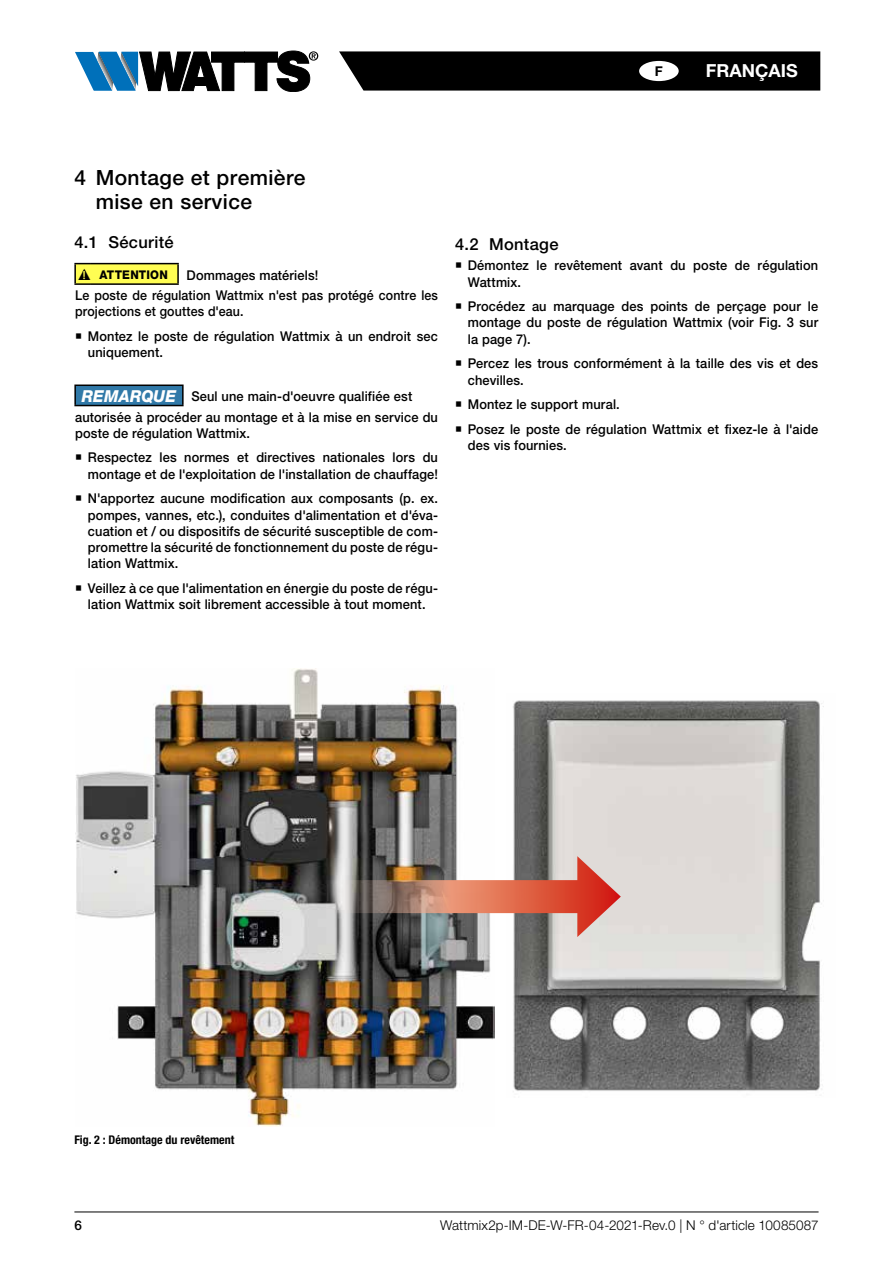
<style>
.page{position:relative;width:893px;height:1263px;background:#fff}
.page>*{position:absolute;margin:0;border:0;box-sizing:border-box;transform-origin:0 0}
.t1{font:500 21px/24px "Helvetica Neue LT Std";letter-spacing:.02em;color:#000}
.t2{font:700 18px "Helvetica Neue LT Std";color:#fff}
.t3{font:500 16.5px "Helvetica Neue LT Std";letter-spacing:.02em;color:#000}
.t4{font:500 13.5px/16.2px "Helvetica Neue LT Std";letter-spacing:.01em;color:#000;scale:.95 1}
.t5{font:500 13.5px/24.8px "Helvetica Neue LT Std";letter-spacing:.01em;color:#000;scale:.92 1}
.t6{font:300 13.5px "Helvetica Neue LT Std";letter-spacing:.01em;color:#000}
.t7{font:500 13.5px "Helvetica Neue LT Std";letter-spacing:.01em;color:#000}
.t8{font:700 13.5px "Helvetica Neue LT Std";color:#000}
.t9{font:700 condensed 12px "Helvetica Neue LT Std";color:#000}
.t10{font:800 12px "Helvetica Neue LT Std";letter-spacing:.015em;color:#000;scale:.95 1}
.s1{font-family:"Calibri";font-weight:700}
.s2{font-weight:800;font-style:italic;font-size:16.5px;color:#fff}
</style>
<div class="page">
<svg style="left:339px;top:51px;width:481px;height:40px;background:#0c0c0c"></svg>
<svg style="left:75px;top:51px;width:243px;height:41px"></svg>
<hr style="left:74px;top:1211px;width:745px;height:1px;background:#000">
<div style="left:639px;top:61px;width:40px;height:20px;background:#fff;border-radius:50%"></div>
<div style="left:75px;top:385px;width:108px;height:21px;background:#3079a8"></div>
<hr style="left:74px;top:405px;width:110px;height:1px;background:#000">
<hr style="left:74px;top:384px;width:110px;height:2px;background:#000">
<svg style="left:74px;top:386px;width:2px;height:19px"></svg>
<svg style="left:182px;top:386px;width:2px;height:19px"></svg>
<img style="left:75px;top:668px;width:419px;height:459px">
<img style="left:506px;top:700px;width:318px;height:392px">
<svg style="left:302px;top:880px;width:275px;height:33px;background:#b87764"></svg>
<svg style="left:577px;top:856px;width:44px;height:81px;background:#da857c"></svg>
<svg style="left:74px;top:263px;width:105px;height:22px;background:#d7d547"></svg>
<p class="t8" style="left:655px;top:63px;width:10px">F</p>
<h2 class="t2" style="left:706px;top:60px;width:93px">FRANÇAIS</h2>
<h1 class="t1" style="left:96px;top:165px;width:211px;text-indent:-21px">4 Montage et première mise en service</h1>
<p class="t3" style="left:74px;top:233px;width:101px">4.1 Sécurité</p>
<p class="t10" style="left:82px;top:268px;width:92px"><span class="s1">!</span> ATTENTION</p>
<p class="t4" style="left:75px;top:265px;width:383px;line-height:20.4px;text-indent:111px">Dommages matériels!<br>Le poste de régulation Wattmix n'est pas protégé contre les</p>
<p class="t5" style="left:88px;top:299px;width:382px;text-indent:-13px">projections et gouttes d'eau.<br>Montez le poste de régulation Wattmix à un endroit sec</p>
<p class="t4" style="left:88px;top:344px;width:81px">uniquement.</p>
<p class="t4" style="left:75px;top:386px;width:383px;line-height:20.2px;text-indent:7px"><span class="s2">REMARQUE</span> Seul une main-d'oeuvre qualifiée est autorisée à procéder au montage et à la mise en service du</p>
<p class="t4" style="left:88px;top:420px;width:370px;line-height:24.8px;text-indent:-13px">poste de régulation Wattmix.<br>Respectez les normes et directives nationales lors du</p>
<p class="t4" style="left:88px;top:461px;width:370px;line-height:24.8px">montage et de l'exploitation de l'installation de chauffage!<br>N'apportez aucune modification aux composants (p. ex.</p>
<p class="t4" style="left:88px;top:506px;width:370px;text-align:justify">pompes, vannes, etc.), conduites d'alimentation et d'éva&shy;cuation et / ou dispositifs de sécurité susceptible de com&shy;promettre la sécurité de fonctionnement du poste de régu&shy;lation Wattmix.</p>
<p class="t4" style="left:88px;top:580px;width:370px">Veillez à ce que l'alimentation en énergie du poste de régu&shy;lation Wattmix soit librement accessible à tout moment.</p>
<p class="t3" style="left:455px;top:234px;width:105px">4.2 Montage</p>
<p class="t4" style="left:468px;top:257px;width:370px">Démontez le revêtement avant du poste de régulation<br>Wattmix.</p>
<p class="t4" style="left:468px;top:298px;width:370px;text-align:justify">Procédez au marquage des points de perçage pour le montage du poste de régulation Wattmix (voir Fig. 3 sur la page 7).</p>
<p class="t4" style="left:468px;top:355px;width:370px">Percez les trous conformément à la taille des vis et des chevilles.</p>
<p class="t4" style="left:468px;top:392px;width:370px;line-height:24.8px">Montez le support mural.<br>Posez le poste de régulation Wattmix et fixez-le à l'aide</p>
<p class="t4" style="left:468px;top:437px;width:106px">des vis fournies.</p>
<p class="t9" style="left:74px;top:1132px;width:161px">Fig. 2 : Démontage du revêtement</p>
<p class="t7" style="left:74px;top:1217px;width:9px">6</p>
<p class="t6" style="left:440px;top:1216px;width:380px">Wattmix2p-IM-DE-W-FR-04-2021-Rev.0 | N ° d'article 10085087</p>
</div>
